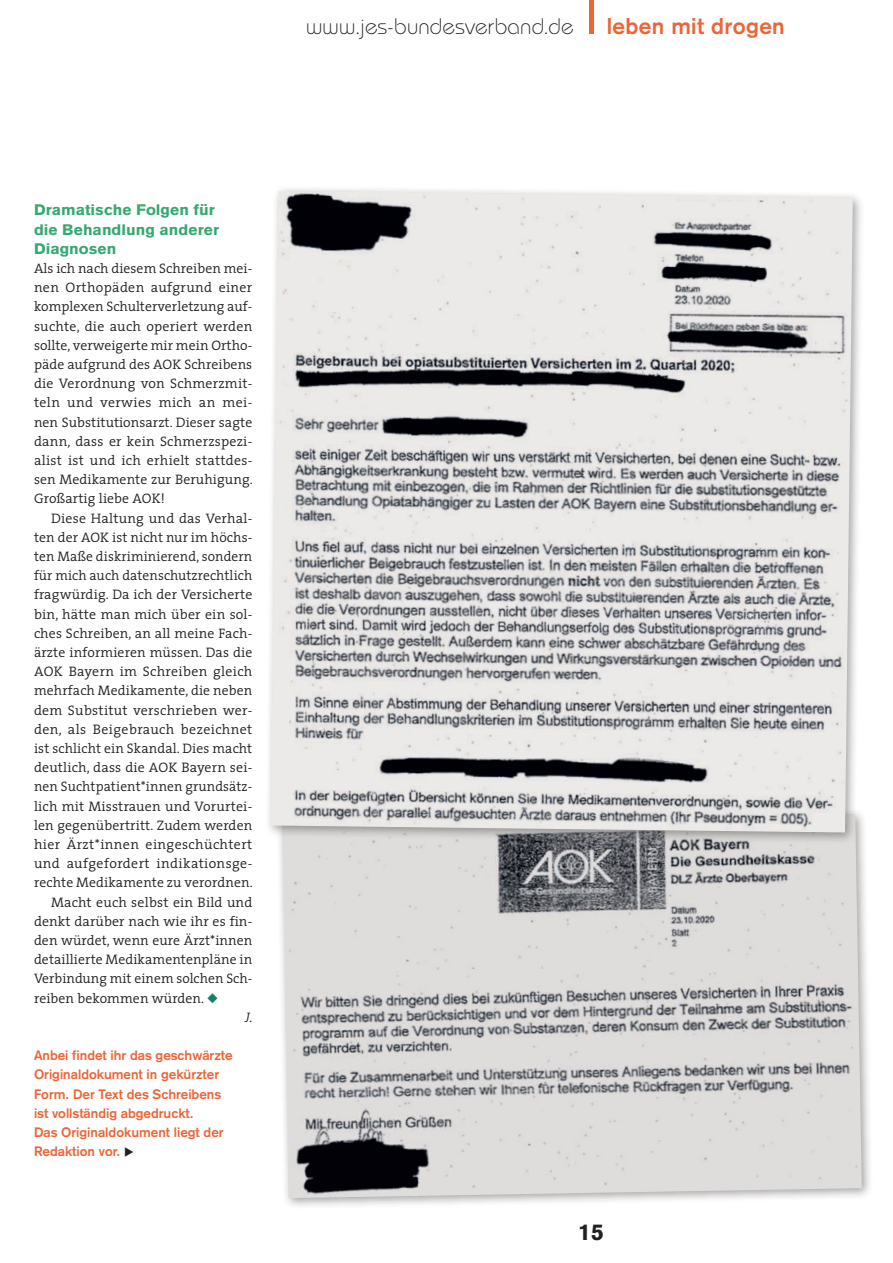
<style>
.page{position:relative;width:893px;height:1263px;background:#fff}
.page>*{position:absolute;margin:0;border:0;box-sizing:border-box;transform-origin:0 0}
.t1{font:300 22.5px "Bauhaus";letter-spacing:.01em;color:#231f20}
.t2{font:700 22.5px "Akzidenz Grotesk";letter-spacing:.015em;color:#eb6639}
.t3{font:900 22.5px "Akzidenz Grotesk";color:#231f20}
.t4{font:900 15px/19.2px "Akzidenz Grotesk";color:#35a96f;scale:1.05 1}
.t5{font:300 13.8px/19.2px "The Serif";letter-spacing:.01em;color:#231f20;text-align:justify}
.t6{font:300 13.8px "The Serif";letter-spacing:.03em;color:#231f20}
.t7{font:italic 300 13.8px "The Serif";color:#231f20}
.t8{font:700 13.5px/19.2px "Akzidenz Grotesk";color:#eb6639}
.s1{color:#177f6a}
.s2{color:#231f20}
</style>
<div class="page">
<hr style="left:589px;top:0;width:4px;height:34px;background:#eb6639">
<div style="left:276px;top:807px;width:598px;height:403px;background:#231f20;opacity:.4"></div>
<img style="left:282px;top:844px;width:580px;height:354px">
<div style="left:265px;top:185px;width:600px;height:659px;background:#231f20;opacity:.4"></div>
<img style="left:271px;top:191px;width:582px;height:641px">
<h1 class="t1" style="left:306px;top:13px;width:269px">www.jes-bundesverband.de</h1>
<h1 class="t2" style="left:607px;top:13px;width:180px">leben mit drogen</h1>
<p class="t4" style="left:34px;top:200px;width:178px">Dramatische Folgen für die Behandlung anderer<br>Diagnosen</p>
<p class="t5" style="left:34px;top:258px;width:220px">Als ich nach diesem Schreiben mei&shy;nen Orthopäden aufgrund einer komplexen Schulterverletzung auf&shy;suchte, die auch operiert werden sollte, verweigerte mir mein Ortho&shy;päde aufgrund des AOK Schreibens die Verordnung von Schmerzmit&shy;teln und verwies mich an mei&shy;nen Substitutionsarzt. Dieser sagte dann, dass er kein Schmerzspezi&shy;alist ist und ich erhielt stattdes&shy;sen Medikamente zur Beruhigung.<br>Großartig liebe AOK!</p>
<p class="t5" style="left:51px;top:508px;width:203px">Diese Haltung und das Verhal-</p>
<p class="t5" style="left:34px;top:527px;width:220px">ten der AOK ist nicht nur im höchs-</p>
<p class="t5" style="left:34px;top:546px;width:220px">ten Maße diskriminierend, sondern</p>
<p class="t5" style="left:34px;top:565px;width:220px">für mich auch datenschutzrechtlich</p>
<p class="t5" style="left:34px;top:585px;width:220px">fragwürdig. Da ich der Versicherte</p>
<p class="t5" style="left:34px;top:604px;width:220px">bin, hätte man mich über ein sol-</p>
<p class="t5" style="left:34px;top:623px;width:220px">ches Schreiben, an all meine Fach-</p>
<p class="t5" style="left:34px;top:642px;width:220px">ärzte informieren müssen. Das die</p>
<p class="t5" style="left:34px;top:661px;width:220px">AOK Bayern im Schreiben gleich</p>
<p class="t5" style="left:34px;top:681px;width:220px">mehrfach Medikamente, die neben</p>
<p class="t5" style="left:34px;top:700px;width:220px">dem Substitut verschrieben wer-</p>
<p class="t6" style="left:34px;top:718px;width:220px">den, als Beigebrauch bezeichnet</p>
<p class="t5" style="left:34px;top:738px;width:220px">ist schlicht ein Skandal. Dies macht</p>
<p class="t5" style="left:34px;top:757px;width:220px">deutlich, dass die AOK Bayern sei-</p>
<p class="t5" style="left:34px;top:777px;width:220px">nen Suchtpatient*innen grundsätz-</p>
<p class="t5" style="left:34px;top:796px;width:220px">lich mit Misstrauen und Vorurtei-</p>
<p class="t5" style="left:34px;top:815px;width:220px">len gegenübertritt. Zudem werden</p>
<p class="t6" style="left:34px;top:833px;width:220px">hier Ärzt*innen eingeschüchtert</p>
<p class="t6" style="left:34px;top:852px;width:220px">und aufgefordert indikationsge-</p>
<p class="t5" style="left:34px;top:873px;width:220px">rechte Medikamente zu verordnen.</p>
<p class="t5" style="left:51px;top:892px;width:203px">Macht euch selbst ein Bild und</p>
<p class="t5" style="left:34px;top:911px;width:220px">denkt darüber nach wie ihr es fin-</p>
<p class="t5" style="left:34px;top:930px;width:220px">den würdet, wenn eure Ärzt*innen</p>
<p class="t5" style="left:34px;top:949px;width:220px">detaillierte Medikamentenpläne in</p>
<p class="t5" style="left:34px;top:969px;width:220px">Verbindung mit einem solchen Sch-</p>
<p class="t5" style="left:34px;top:988px;width:186px">reiben bekommen würden. <span class="s1">◆</span></p>
<p class="t7" style="left:245px;top:1006px;width:9px">J.</p>
<p class="t8" style="left:34px;top:1046px;width:200px">Anbei findet ihr das geschwärzte<br>Originaldokument in gekürzter<br>Form. Der Text des Schreibens ist vollständig abgedruckt.<br>Das Originaldokument liegt der<br>Redaktion vor. <span class="s2">◆</span></p>
<h1 class="t3" style="left:579px;top:1218px;width:26px">15</h1>
</div>
